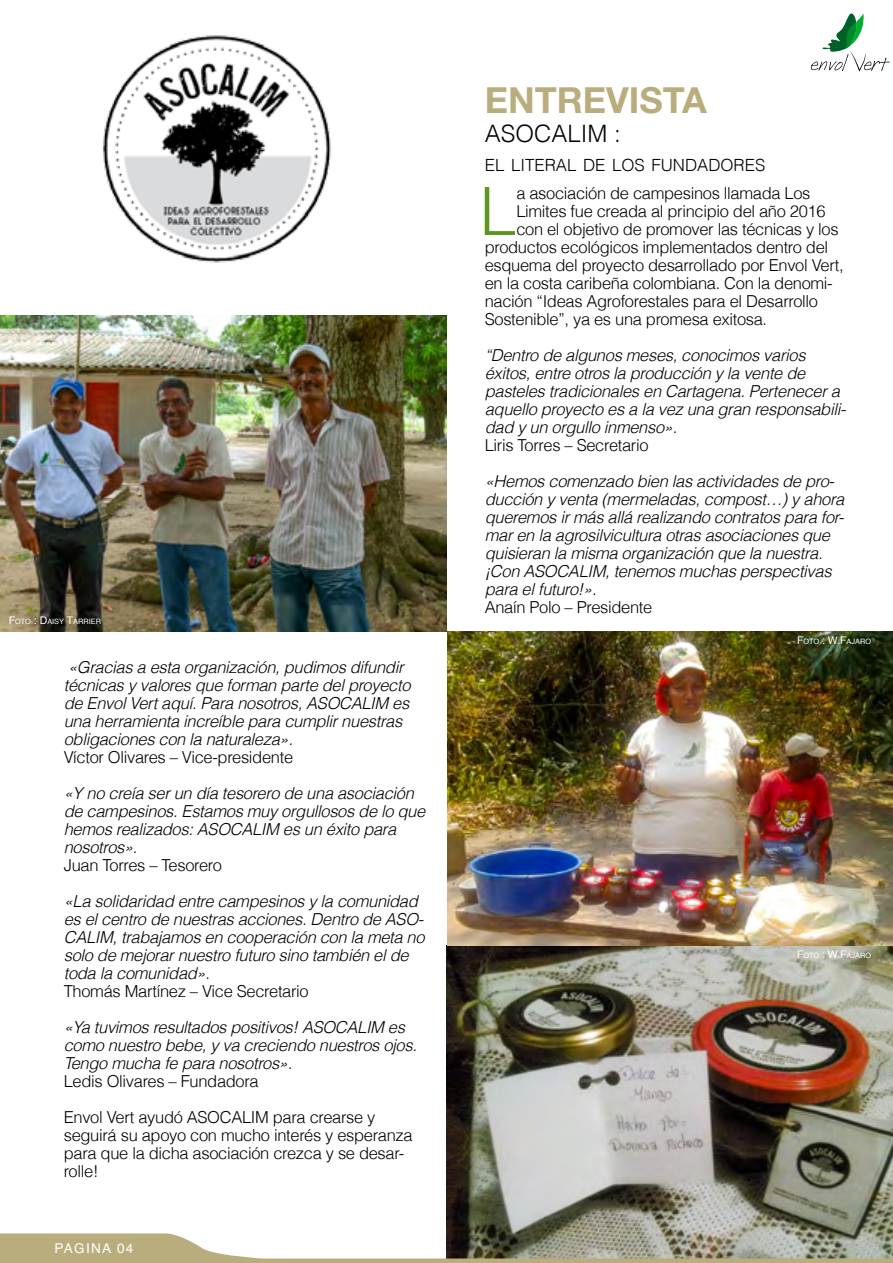
<style>
.page{position:relative;width:893px;height:1263px;background:#fff}
.page>*{position:absolute;margin:0;border:0;box-sizing:border-box;transform-origin:0 0}
.t1{font:300 66.45px "Helvetica";color:#5e9521}
.t2{font:700 36px "Helvetica Neue";color:#baad7d}
.t3{font:300 24px "Helvetica";color:#000}
.t4{font:300 16.8px "Helvetica";color:#000}
.t5{font:italic 300 16.5px/18px "Helvetica";letter-spacing:-.02em;color:#000}
.t6{font:300 16.5px/18px "Helvetica";letter-spacing:-.02em;color:#000}
.t7{font:13.5px "Helvetica";letter-spacing:.1em;color:#fff}
.t8{font:7.35px "Helvetica";color:#fff}
.s1{font-size:10.5px}
.s2{font-style:normal}
</style>
<div class="page">
<img style="left:447px;top:945px;width:446px;height:288px">
<img style="left:102px;top:35px;width:229px;height:228px">
<img style="left:0;top:316px;width:446px;height:315px">
<svg style="left:0;top:1233px;width:893px;height:30px"></svg>
<img style="left:447px;top:631px;width:446px;height:314px">
<svg style="left:811px;top:13px;width:78px;height:59px"></svg>
<p class="t8" style="left:9px;top:616px;width:94px"><span class="s1">F</span>OTO <span class="s1">: D</span>AISY <span class="s1">T</span>ARRIER</p>
<p class="t5" style="left:64px;top:658px;width:348px">«Gracias a esta organización, pudimos difundir técnicas y valores que forman parte del proyecto de Envol Vert aquí. Para nosotros, ASOCALIM es una herramienta increíble para cumplir nuestras obligaciones con la naturaleza».</p>
<p class="t6" style="left:64px;top:748px;width:231px">Víctor Olivares – Vice-presidente</p>
<p class="t5" style="left:64px;top:784px;width:363px">«Y no creía ser un día tesorero de una asociación de campesinos. Estamos muy orgullosos de lo que hemos realizados: ASOCALIM es un éxito para nosotros»<span class="s2">.<br>Juan Torres – Tesorero</span></p>
<p class="t5" style="left:64px;top:892px;width:362px">«La solidaridad entre campesinos y la comunidad es el centro de nuestras acciones. Dentro de ASO-CALIM, trabajamos en cooperación con la meta no solo de mejorar nuestro futuro sino también el de toda la comunidad»<span class="s2">.<br>Thomás Martínez – Vice Secretario</span></p>
<p class="t5" style="left:64px;top:1018px;width:355px">«Ya tuvimos resultados positivos! ASOCALIM es como nuestro bebe, y va creciendo nuestros ojos.<br>Tengo mucha fe para nosotros».</p>
<p class="t6" style="left:64px;top:1063px;width:313px;line-height:36px">Ledis Olivares – Fundadora<br>Envol Vert ayudó ASOCALIM para crearse y</p>
<p class="t6" style="left:64px;top:1126px;width:350px">seguirá su apoyo con mucho interés y esperanza para que la dicha asociación crezca y se desar&shy;rolle!</p>
<p class="t7" style="left:55px;top:1238px;width:80px">PAGINA 04</p>
<h2 class="t2" style="left:485px;top:78px;width:223px">ENTREVISTA</h2>
<h3 class="t3" style="left:485px;top:118px;width:17px">ASO</h3>
<h3 class="t3" style="left:534px;top:118px;width:32px">CALIM</h3>
<h3 class="t3" style="left:614px;top:118px;width:8px">:</h3>
<p class="t4" style="left:485px;top:154px;width:282px">EL LITERAL DE LOS FUNDADORES</p>
<h1 class="t1" style="left:479px;top:170px;width:38px">L</h1>
<p class="t6" style="left:516px;top:184px;width:296px">a asociación de campesinos llamada Los</p>
<p class="t6" style="left:516px;top:202px;width:311px">Limites fue creada al principio del año 2016</p>
<p class="t6" style="left:516px;top:220px;width:324px">con el objetivo de promover las técnicas y los</p>
<p class="t6" style="left:485px;top:238px;width:345px">productos ecológicos implementados dentro del</p>
<p class="t6" style="left:485px;top:256px;width:360px">esquema del proyecto desarrollado por Envol Vert,</p>
<p class="t6" style="left:485px;top:274px;width:349px">en la costa caribeña colombiana. Con la denomi-</p>
<p class="t6" style="left:485px;top:292px;width:335px">nación “Ideas Agroforestales para el Desarrollo</p>
<p class="t6" style="left:485px;top:310px;width:284px">Sostenible”, ya es una promesa exitosa.</p>
<p class="t5" style="left:485px;top:346px;width:363px">“Dentro de algunos meses, conocimos varios éxitos, entre otros la producción y la vente de pasteles tradicionales en Cartagena. Pertenecer a aquello proyecto es a la vez una gran responsabili&shy;dad y un orgullo inmenso»<span class="s2">.<br>Liris Torres – Secretario</span></p>
<p class="t5" style="left:485px;top:472px;width:361px">«Hemos comenzado bien las actividades de pro&shy;ducción y venta (mermeladas, compost…) y ahora queremos ir más allá realizando contratos para for&shy;mar en la agrosilvicultura otras asociaciones que quisieran la misma organización que la nuestra. ¡Con ASOCALIM, tenemos muchas perspectivas para el futuro!».</p>
<p class="t6" style="left:485px;top:598px;width:169px">Anaín Polo – Presidente</p>
<p class="t8" style="left:797px;top:635px;width:76px"><span class="s1">F</span>OTO <span class="s1">: W.F</span>AJARO</p>
<p class="t8" style="left:797px;top:950px;width:76px"><span class="s1">F</span>OTO <span class="s1">: W.F</span>AJARO</p>
</div>
